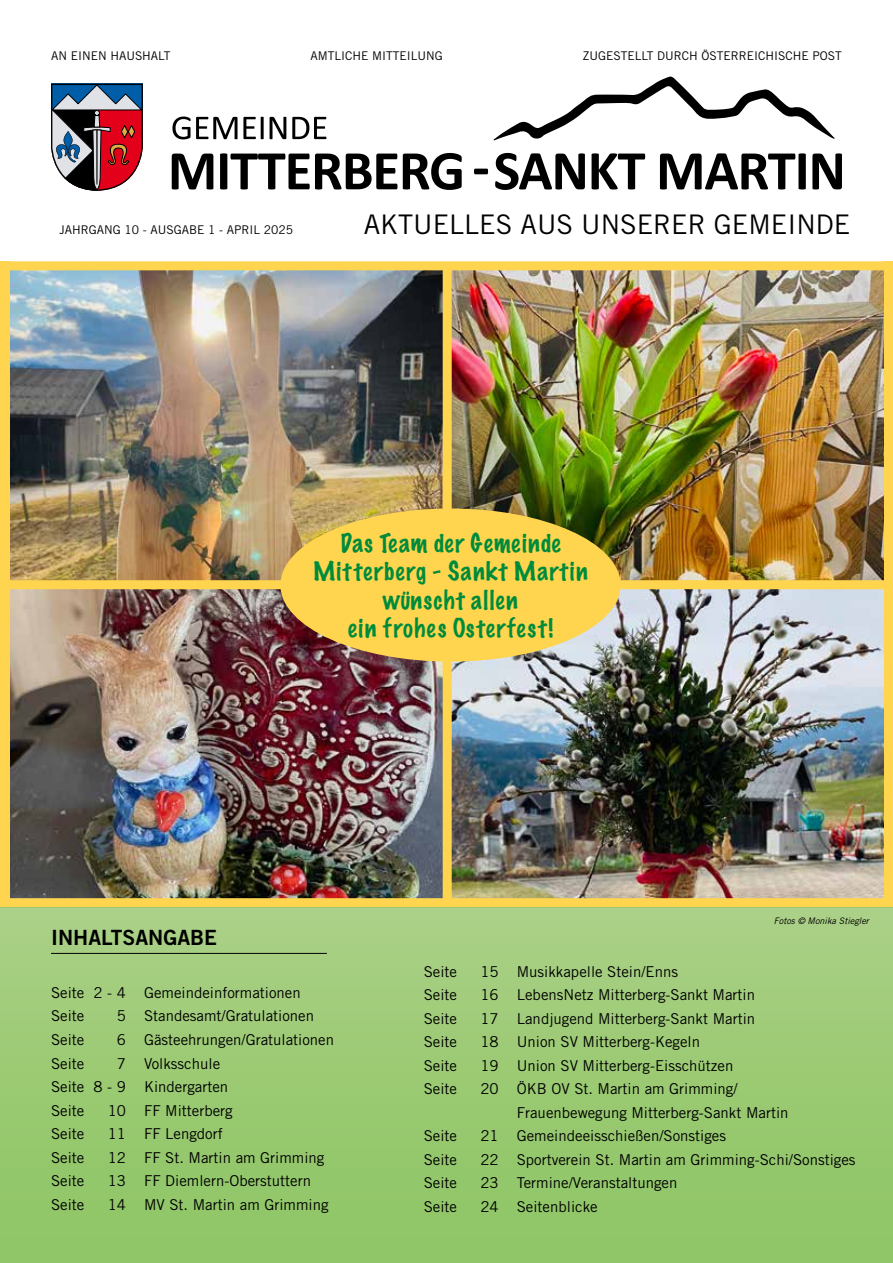
<style>
.page{position:relative;width:893px;height:1263px;background:#fff}
.page>*{position:absolute;margin:0;border:0;box-sizing:border-box;transform-origin:0 0}
.t1{font:27px "Trade Gothic LT Std";color:#000}
.t2{font:100 23.85px/28.5px "Marker Felt";letter-spacing:.055em;color:#008b3b;text-align:center}
.t3{font:21px "Trade Gothic LT Std Bd 2";color:#000}
.t4{font:15px/23.5px "Trade Gothic LT Std";color:#000}
.t5{font:12px "Trade Gothic LT Std";color:#000}
.t6{font:italic 9px "Trade Gothic LT Std";color:#000}
</style>
<div class="page">
<svg style="left:0;top:907px;width:893px;height:356px;background:#9bca74"></svg>
<svg style="left:172px;top:117px;width:92px;height:22px"></svg>
<svg style="left:270px;top:117px;width:16px;height:22px"></svg>
<svg style="left:292px;top:117px;width:34px;height:22px"></svg>
<svg style="left:172px;top:154px;width:41px;height:35px"></svg>
<svg style="left:220px;top:153px;width:177px;height:36px"></svg>
<svg style="left:403px;top:153px;width:59px;height:37px"></svg>
<svg style="left:474px;top:169px;width:14px;height:5px"></svg>
<svg style="left:495px;top:153px;width:90px;height:37px"></svg>
<svg style="left:592px;top:153px;width:53px;height:36px"></svg>
<svg style="left:660px;top:153px;width:146px;height:36px"></svg>
<svg style="left:812px;top:153px;width:30px;height:36px"></svg>
<svg style="left:494px;top:77px;width:341px;height:63px"></svg>
<svg style="left:51px;top:84px;width:92px;height:107px;background:#895c6c"></svg>
<hr style="left:51px;top:953px;width:276px;height:1px;background:#000">
<img style="left:9px;top:270px;width:875px;height:310px">
<img style="left:9px;top:589px;width:434px;height:309px">
<img style="left:452px;top:589px;width:432px;height:309px">
<div style="left:0;top:580px;width:893px;height:9px;background:#ffd54f"></div>
<div style="left:0;top:261px;width:893px;height:9px;background:#ffd54f"></div>
<div style="left:443px;top:263px;width:9px;height:643px;background:#ffd54f"></div>
<div style="left:280px;top:508px;width:341px;height:154px;background:#ffd54f;border-radius:50%"></div>
<div style="left:0;top:898px;width:893px;height:9px;background:#ffd54f"></div>
<div style="left:0;top:261px;width:9px;height:646px;background:#ffd54f"></div>
<div style="left:884px;top:261px;width:9px;height:646px;background:#ffd54f"></div>
<p class="t5" style="left:51px;top:48px;width:121px">AN EINEN HAUSHALT</p>
<p class="t5" style="left:310px;top:48px;width:134px">AMTLICHE MITTEILUNG</p>
<p class="t5" style="left:583px;top:48px;width:261px">ZUGESTELLT DURCH ÖSTERREICHISCHE POST</p>
<p class="t5" style="left:60px;top:223px;width:235px">JAHRGANG 10 - AUSGABE 1 - APRIL 2025</p>
<h1 class="t1" style="left:364px;top:208px;width:488px">AKTUELLES AUS UNSERER GEMEINDE</h1>
<h2 class="t2" style="left:313px;top:528px;width:276px">Das Team der Gemeinde<br>Mitterberg - Sankt Martin wünscht allen<br>ein frohes Osterfest!</h2>
<h3 class="t3" style="left:51px;top:924px;width:168px">INHALTSANGABE</h3>
<p class="t6" style="left:774px;top:915px;width:96px">Fotos © Monika Stiegler</p>
<p class="t4" style="left:51px;top:981px;width:251px">Seite 2 - 4 Gemeindeinformationen<br>Seite</p>
<p class="t4" style="left:117px;top:1004px;width:199px">5 Standesamt/Gratulationen</p>
<p class="t4" style="left:51px;top:1028px;width:35px">Seite</p>
<p class="t4" style="left:117px;top:1028px;width:219px">6 Gästeehrungen/Gratulationen</p>
<p class="t4" style="left:51px;top:1051px;width:35px">Seite</p>
<p class="t4" style="left:51px;top:1051px;width:179px;text-indent:66px">7 Volksschule<br>Seite 8 - 9 Kindergarten<br>Seite</p>
<p class="t4" style="left:108px;top:1098px;width:127px">10 FF Mitterberg</p>
<p class="t4" style="left:51px;top:1122px;width:35px">Seite</p>
<p class="t4" style="left:108px;top:1122px;width:117px">11 FF Lengdorf</p>
<p class="t4" style="left:51px;top:1145px;width:35px">Seite</p>
<p class="t4" style="left:108px;top:1145px;width:218px">12 FF St. Martin am Grimming</p>
<p class="t4" style="left:51px;top:1169px;width:35px">Seite</p>
<p class="t4" style="left:108px;top:1169px;width:205px">13 FF Diemlern-Oberstuttern</p>
<p class="t4" style="left:51px;top:1192px;width:35px">Seite</p>
<p class="t4" style="left:108px;top:1192px;width:222px">14 MV St. Martin am Grimming</p>
<p class="t4" style="left:424px;top:959px;width:35px">Seite</p>
<p class="t4" style="left:480px;top:959px;width:199px">15 Musikkapelle Stein/Enns</p>
<p class="t4" style="left:424px;top:983px;width:35px">Seite</p>
<p class="t4" style="left:480px;top:983px;width:276px">16 LebensNetz Mitterberg-Sankt Martin</p>
<p class="t4" style="left:424px;top:1006px;width:35px">Seite</p>
<p class="t4" style="left:480px;top:1006px;width:276px">17 Landjugend Mitterberg-Sankt Martin</p>
<p class="t4" style="left:424px;top:1030px;width:35px">Seite</p>
<p class="t4" style="left:480px;top:1030px;width:221px">18 Union SV Mitterberg-Kegeln</p>
<p class="t4" style="left:424px;top:1053px;width:35px">Seite</p>
<p class="t4" style="left:480px;top:1053px;width:254px">19 Union SV Mitterberg-Eisschützen</p>
<p class="t4" style="left:424px;top:1077px;width:35px">Seite</p>
<p class="t4" style="left:517px;top:1077px;width:273px;text-indent:-36px">20 ÖKB OV St. Martin am Grimming/<br>Frauenbewegung Mitterberg-Sankt Martin</p>
<p class="t4" style="left:424px;top:1124px;width:35px">Seite</p>
<p class="t4" style="left:480px;top:1124px;width:247px">21 Gemeindeeisschießen/Sonstiges</p>
<p class="t4" style="left:424px;top:1147px;width:35px">Seite</p>
<p class="t4" style="left:480px;top:1147px;width:377px">22 Sportverein St. Martin am Grimming-Schi/Sonstiges</p>
<p class="t4" style="left:424px;top:1171px;width:35px">Seite</p>
<p class="t4" style="left:480px;top:1171px;width:198px">23 Termine/Veranstaltungen</p>
<p class="t4" style="left:424px;top:1194px;width:35px">Seite</p>
<p class="t4" style="left:480px;top:1194px;width:119px">24 Seitenblicke</p>
</div>
